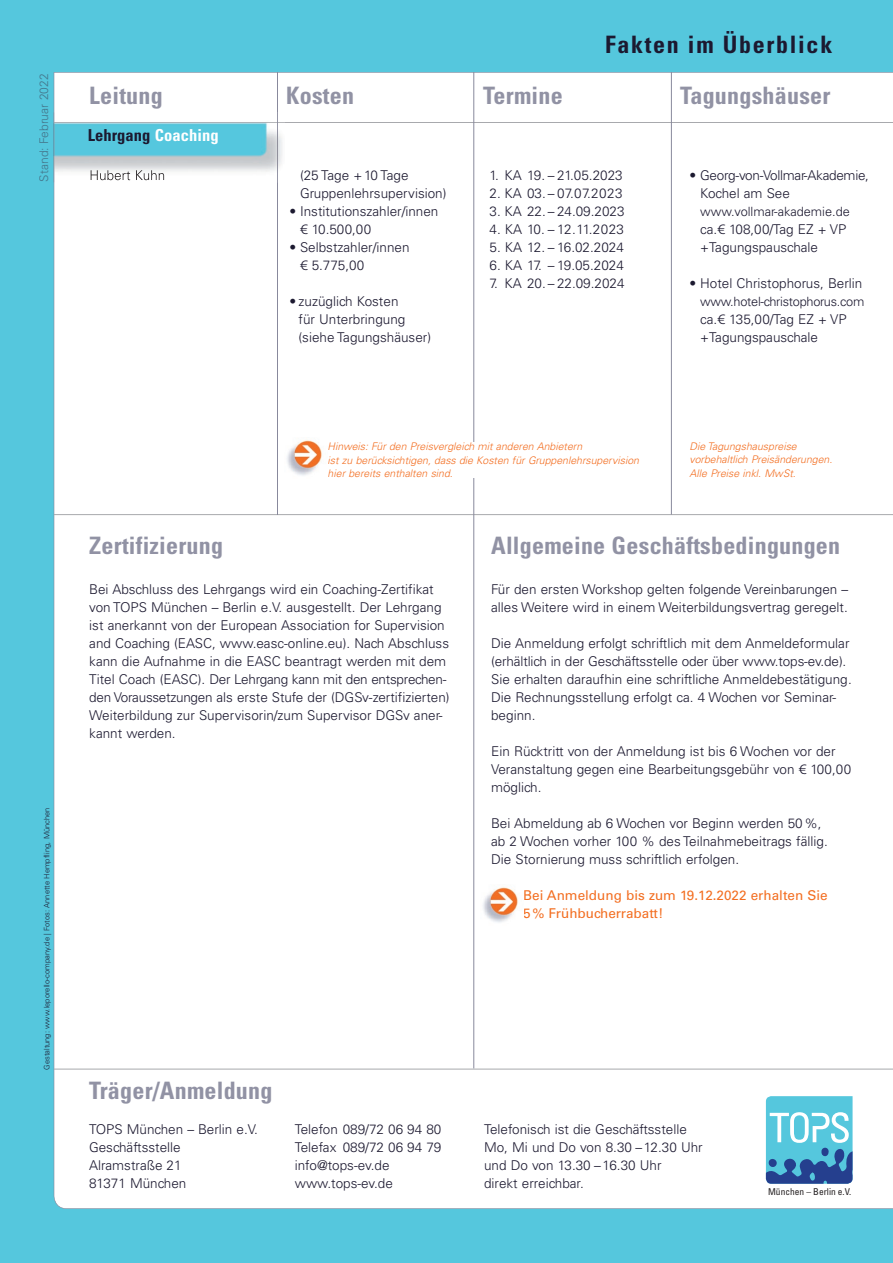
<style>
.page{position:relative;width:893px;height:1263px;background:#55c7dd}
.page>*{position:absolute;margin:0;border:0;box-sizing:border-box;transform-origin:0 0}
.t1{font:700 condensed 24px "Univers";letter-spacing:.01em;color:#9192a4}
.t2{font:700 condensed 24px "Univers";letter-spacing:.07em;color:#1c1930}
.t3{font:700 condensed 16.5px "Univers";letter-spacing:.005em;color:#1c1930}
.t4{font:300 13.5px/18px "Univers";color:#1c1930}
.t5{font:13.5px/18px "Univers";color:#f36e21}
.t6{font:300 13.5px/18px "Univers";letter-spacing:-.02em;color:#1c1930}
.t7{font:300 13.5px "Univers";letter-spacing:.03em;color:#1c1930}
.t8{font:300 12.75px "Univers";letter-spacing:-.02em;color:#1c1930}
.t9{font:300 12.75px "Univers";color:#1c1930}
.t10{font:300 12px "Univers";color:#44768b}
.t11{font:italic 300 10.5px/13.5px "Univers";color:#f36e21}
.t12{font:condensed 9.45px "Univers";color:#231f20}
.t13{font:300 7.5px "Univers";letter-spacing:.005em;color:#1c1930}
.s1{color:#fff}
.s2{font-family:"Linotype Euro Font Ato F";font-weight:400}
</style>
<div class="page">
<div style="left:54px;top:72px;width:839px;height:1137px;background:#fff"></div>
<hr style="left:54px;top:122px;width:839px;height:1px;background:#a8a9ad">
<hr style="left:54px;top:514px;width:839px;height:1px;background:#a8a9ad">
<hr style="left:54px;top:1069px;width:839px;height:1px;background:#a8a9ad">
<hr style="left:277px;top:72px;width:1px;height:442px;background:#88899c">
<hr style="left:473px;top:72px;width:1px;height:996px;background:#88899c">
<hr style="left:671px;top:72px;width:1px;height:442px;background:#88899c">
<svg style="left:766px;top:1096px;width:86px;height:88px"></svg>
<img style="left:480px;top:884px;width:43px;height:41px">
<img style="left:54px;top:112px;width:231px;height:70px">
<img style="left:54px;top:122px;width:231px;height:1px">
<img style="left:91px;top:170px;width:73px;height:10px">
<img style="left:277px;top:112px;width:1px;height:70px">
<div style="left:295px;top:442px;width:367px;height:35px;background:#fff"></div>
<img style="left:285px;top:437px;width:43px;height:41px">
<p class="t10" style="left:37px;top:182px;width:110px;rotate:-90deg">Stand: Februar 2022</p>
<h1 class="t2" style="left:605px;top:30px;width:229px">Fakten im Überblick</h1>
<h1 class="t1" style="left:89px;top:81px;width:75px">Leitung</h1>
<h1 class="t1" style="left:286px;top:81px;width:69px">Kosten</h1>
<h1 class="t1" style="left:483px;top:81px;width:81px">Termine</h1>
<h1 class="t1" style="left:680px;top:81px;width:152px">Tagungshäuser</h1>
<p class="t3" style="left:88px;top:125px;width:132px">Lehrgang <span class="s1">Coaching</span></p>
<p class="t4" style="left:300px;top:166px;width:148px">(25 Tage + 10 Tage<br>Gruppenlehrsupervision)</p>
<p class="t4" style="left:300px;top:202px;width:140px;text-indent:-11px">• Institutionszahler/innen<br><span class="s2">1</span> 10.500,00</p>
<p class="t4" style="left:300px;top:238px;width:111px;text-indent:-11px">• Selbstzahler/innen<br><span class="s2">1</span> 5.775,00</p>
<p class="t4" style="left:299px;top:292px;width:134px;text-indent:-9px">• zuzüglich Kosten<br>für Unterbringung (siehe Tagungshäuser)</p>
<p class="t4" style="left:489px;top:166px;width:135px">1. KA 19. – 21.05.2023</p>
<p class="t7" style="left:489px;top:185px;width:135px">2. KA 03. – 07.07.2023</p>
<p class="t4" style="left:489px;top:202px;width:137px">3. KA 22. – 24.09.2023</p>
<p class="t4" style="left:489px;top:220px;width:136px">4. KA 10. – 12.11.2023</p>
<p class="t4" style="left:489px;top:238px;width:136px">5. KA 12. – 16.02.2024</p>
<p class="t4" style="left:489px;top:256px;width:136px">6. KA 17. – 19.05.2024</p>
<p class="t4" style="left:489px;top:274px;width:137px">7. KA 20. – 22.09.2024</p>
<p class="t6" style="left:700px;top:166px;width:170px;text-indent:-11px">• Georg-von-Vollmar-Akademie,<br>Kochel am See</p>
<p class="t9" style="left:700px;top:204px;width:151px">www.vollmar-akademie.de</p>
<p class="t4" style="left:700px;top:220px;width:148px">ca.<span class="s2">1</span> 108,00/Tag EZ + VP +Tagungspauschale</p>
<p class="t4" style="left:690px;top:274px;width:174px">• Hotel Christophorus, Berlin</p>
<p class="t8" style="left:700px;top:294px;width:166px">www.hotel-christophorus.com</p>
<p class="t4" style="left:700px;top:310px;width:148px">ca.<span class="s2">1</span> 135,00/Tag EZ + VP +Tagungspauschale</p>
<p class="t13" style="left:42px;top:1070px;width:264px;rotate:-90deg">Gestaltung: www.leporello-company.de | Fotos: Annette Hempfling, München</p>
<p class="t11" style="left:328px;top:440px;width:313px">Hinweis: Für den Preisvergleich mit anderen Anbietern<br>ist zu berücksichtigen, dass die Kosten für Gruppenlehrsupervision hier bereits enthalten sind.</p>
<p class="t11" style="left:690px;top:439px;width:144px">Die Tagungshauspreise vorbehaltlich Preisänderungen.<br>Alle Preise inkl. MwSt.</p>
<h1 class="t1" style="left:89px;top:531px;width:135px">Zertifizierung</h1>
<p class="t4" style="left:89px;top:580px;width:362px">Bei Abschluss des Lehrgangs wird ein Coaching-Zertifikat von TOPS München – Berlin e.V. ausgestellt. Der Lehrgang ist anerkannt von der European Association for Supervision and Coaching (EASC, www.easc-online.eu). Nach Abschluss kann die Aufnahme in die EASC beantragt werden mit dem Titel Coach (EASC). Der Lehrgang kann mit den entsprechen&shy;den Voraussetzungen als erste Stufe der (DGSv-zertifizierten)<br>Weiterbildung zur Supervisorin/zum Supervisor DGSv aner&shy;kannt werden.</p>
<h1 class="t1" style="left:491px;top:531px;width:351px">Allgemeine Geschäftsbedingungen</h1>
<p class="t4" style="left:491px;top:580px;width:359px">Für den ersten Workshop gelten folgende Vereinbarungen – alles Weitere wird in einem Weiterbildungsvertrag geregelt.</p>
<p class="t4" style="left:491px;top:634px;width:362px">Die Anmeldung erfolgt schriftlich mit dem Anmeldeformular (erhältlich in der Geschäftsstelle oder über www.tops-ev.de).<br>Sie erhalten daraufhin eine schriftliche Anmeldebestätigung.<br>Die Rechnungsstellung erfolgt ca. 4 Wochen vor Seminar&shy;beginn.</p>
<p class="t4" style="left:491px;top:742px;width:362px">Ein Rücktritt von der Anmeldung ist bis 6 Wochen vor der<br>Veranstaltung gegen eine Bearbeitungsgebühr von <span class="s2">1</span> 100,00 möglich.</p>
<p class="t4" style="left:491px;top:814px;width:338px">Bei Abmeldung ab 6 Wochen vor Beginn werden 50 %, ab 2 Wochen vorher 100 % des Teilnahmebeitrags fällig.<br>Die Stornierung muss schriftlich erfolgen.</p>
<p class="t5" style="left:523px;top:886px;width:306px">Bei Anmeldung bis zum 19.12.2022 erhalten Sie<br>5 % Frühbucherrabatt!</p>
<h1 class="t1" style="left:89px;top:1076px;width:185px">Träger/Anmeldung</h1>
<p class="t4" style="left:89px;top:1120px;width:171px">TOPS München – Berlin e.V.<br>Geschäftsstelle<br>Alramstraße 21<br>81371 München</p>
<p class="t4" style="left:295px;top:1120px;width:148px">Telefon 089/72 06 94 80<br>Telefax 089/72 06 94 79 info@tops-ev.de www.tops-ev.de</p>
<p class="t4" style="left:484px;top:1120px;width:220px">Telefonisch ist die Geschäftsstelle<br>Mo, Mi und Do von 8.30 – 12.30 Uhr und Do von 13.30 – 16.30 Uhr<br>direkt erreichbar.</p>
<p class="t12" style="left:768px;top:1185px;width:85px">München – Berlin e.V.</p>
</div>
